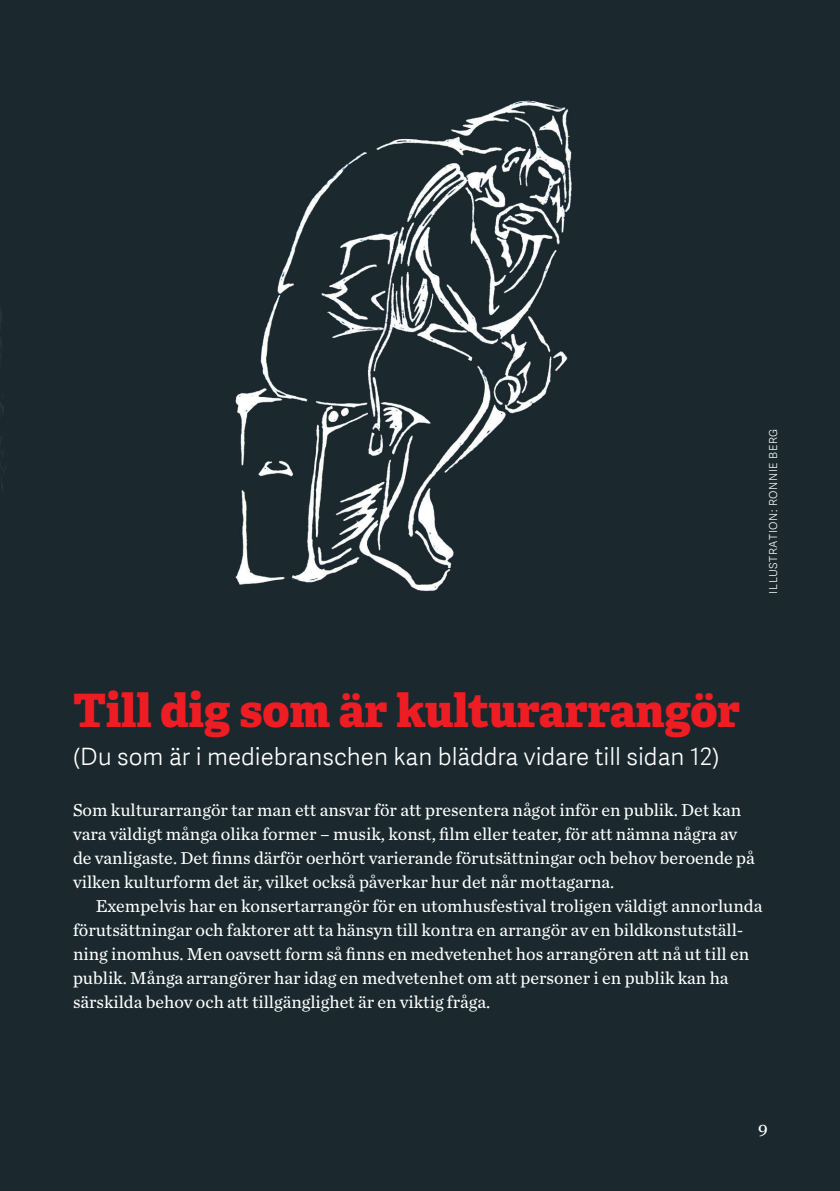
<style>
.page{position:relative;width:840px;height:1191px;background:#fff}
.page>*{position:absolute;margin:0;border:0;box-sizing:border-box;transform-origin:0 0}
.t1{font:800 46px "Adelle";color:#ee1d23}
.t2{font:300 24px "Adelle Sans";color:#fff}
.t3{font:18px/24px "Chronicle Text G2";color:#fff}
.t4{font:300 11px "Adelle Sans";letter-spacing:.05em;color:#fff}
</style>
<div class="page">
<div style="left:1px;top:0;width:838px;height:1191px;background:#1b292e"></div>
<img style="left:214px;top:81px;width:396px;height:533px">
<p class="t4" style="left:766px;top:593px;width:166px;rotate:-90deg">ILLUSTRATION: RONNIE BERG</p>
<h1 class="t1" style="left:73px;top:681px;width:668px">Till dig som är kulturarrangör</h1>
<h2 class="t2" style="left:73px;top:743px;width:647px">(Du som är i mediebranschen kan bläddra vidare till sidan 12)</h2>
<p class="t3" style="left:73px;top:797px;width:683px">Som kulturarrangör tar man ett ansvar för att presentera något inför en publik. Det kan vara väldigt många olika former – musik, konst, film eller teater, för att nämna några av de vanligaste. Det finns därför oerhört varierande förutsättningar och behov beroende på vilken kulturform det är, vilket också påverkar hur det når mottagarna.</p>
<p class="t3" style="left:73px;top:893px;width:690px;text-indent:23px">Exempelvis har en konsertarrangör för en utomhusfestival troligen väldigt annorlunda förutsättningar och faktorer att ta hänsyn till kontra en arrangör av en bildkonstutställ&shy;ning inomhus. Men oavsett form så finns en medvetenhet hos arrangören att nå ut till en publik. Många arrangörer har idag en medvetenhet om att personer i en publik kan ha särskilda behov och att tillgänglighet är en viktig fråga.</p>
<p class="t3" style="left:757px;top:1116px;width:11px">9</p>
</div>
